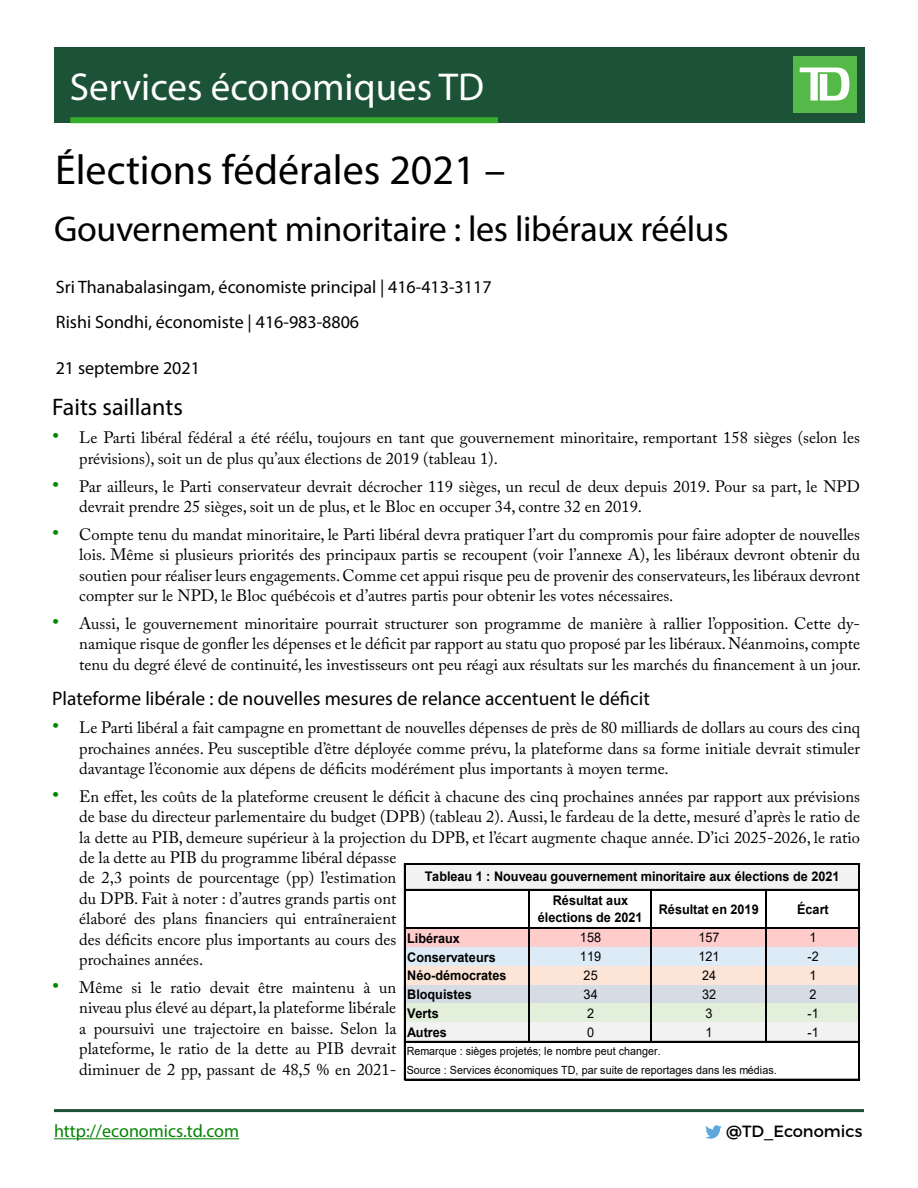
<style>
.page{position:relative;width:918px;height:1188px;background:#fff}
.page>*{position:absolute;margin:0;border:0;box-sizing:border-box;transform-origin:0 0}
.t1{font:42px "Myriad Pro";color:#000}
.t2{font:39px "Myriad Pro";color:#fff}
.t3{font:36px "Myriad Pro";letter-spacing:-.01em;color:#000}
.Subtitle{font:24px "Myriad Pro";color:#000}
.Subtitle-2{font:19.5px "Myriad Pro";color:#000}
.Economist_Name{font:18px "Myriad Pro";color:#000}
.t4{font:18px "Myriad Pro";color:#038203}
.Date{font:18px "Myriad Pro";color:#000}
.t5{font:16.5px/20.4px "Adobe Caslon Pro";color:#000;text-align:justify}
.t6{font:16.2px "Montserrat";color:#000}
.t7{font:700 13.35px/17.1px "Arial";color:#000;text-align:center;scale:.95 1}
.t8{font:13.35px "Arial";letter-spacing:.005em;color:#000;scale:.95 1}
.t9{font:11.25px/18.9px "Arial";letter-spacing:.005em;color:#000;scale:.95 1}
.s1{font-size:21px;color:#008a00}
</style>
<div class="page">
<div style="left:54px;top:47px;width:810px;height:76px;background:#1c5336"></div>
<div style="left:793px;top:56px;width:63px;height:57px;background:#54b948"></div>
<svg style="left:800px;top:68px;width:49px;height:33px"></svg>
<div style="left:70px;top:117px;width:428px;height:6px;background:#3aad2c"></div>
<svg style="left:705px;top:1125px;width:17px;height:14px"></svg>
<hr style="left:54px;top:1138px;width:185px;height:1px;background:#038203">
<hr style="left:54px;top:1109px;width:810px;height:3px;background:#1c5336">
<div style="left:405px;top:865px;width:454px;height:25px;background:#f2f2f2"></div>
<div style="left:405px;top:928px;width:454px;height:19px;background:#fcc"></div>
<div style="left:405px;top:947px;width:454px;height:19px;background:#ddebf7"></div>
<div style="left:405px;top:966px;width:454px;height:19px;background:#fce4d6"></div>
<div style="left:405px;top:985px;width:454px;height:19px;background:#d6dce4"></div>
<div style="left:405px;top:1004px;width:454px;height:19px;background:#e2efda"></div>
<div style="left:405px;top:1023px;width:454px;height:19px;background:#f2f2f2"></div>
<hr style="left:404px;top:864px;width:1px;height:216px;background:#000">
<hr style="left:859px;top:865px;width:1px;height:215px;background:#000">
<hr style="left:528px;top:890px;width:2px;height:152px;background:#000">
<hr style="left:651px;top:890px;width:1px;height:152px;background:#000">
<hr style="left:765px;top:890px;width:2px;height:152px;background:#000">
<hr style="left:405px;top:863px;width:455px;height:1px;background:#000">
<hr style="left:405px;top:864px;width:455px;height:1px;background:#000">
<hr style="left:405px;top:889px;width:455px;height:1px;background:#000">
<hr style="left:405px;top:928px;width:455px;height:1px;background:#000">
<hr style="left:405px;top:1041px;width:455px;height:1px;background:#000">
<hr style="left:405px;top:1079px;width:455px;height:1px;background:#000">
<h2 class="t2" style="left:70px;top:63px;width:416px">Services économiques TD</h2>
<p class="t1" style="left:55px;top:144px;width:452px">Élections fédérales 2021 –</p>
<p class="t3" style="left:54px;top:207px;width:676px">Gouvernement minoritaire : les libéraux réélus</p>
<p class="Economist_Name" style="left:56px;top:276px;width:437px">Sri Thanabalasingam, économiste principal | 416-413-3117</p>
<p class="Economist_Name" style="left:56px;top:311px;width:305px">Rishi Sondhi, économiste | 416-983-8806</p>
<p class="Date" style="left:56px;top:356px;width:146px">21 septembre 2021</p>
<p class="Subtitle" style="left:52px;top:393px;width:132px">Faits saillants</p>
<p class="t5" style="left:79px;top:427px;width:782px;text-indent:-27px"><span class="s1">•</span> Le Parti libéral fédéral a été réélu, toujours en tant que gouvernement minoritaire, remportant 158 sièges (selon les prévisions), soit un de plus qu’aux élections de 2019 (tableau 1).</p>
<p class="t5" style="left:79px;top:476px;width:782px;text-indent:-27px"><span class="s1">•</span> Par ailleurs, le Parti conservateur devrait décrocher 119 sièges, un recul de deux depuis 2019. Pour sa part, le NPD devrait prendre 25 sièges, soit un de plus, et le Bloc en occuper 34, contre 32 en 2019.</p>
<p class="t5" style="left:79px;top:524px;width:782px;text-indent:-27px"><span class="s1">•</span> Compte tenu du mandat minoritaire, le Parti libéral devra pratiquer l’art du compromis pour faire adopter de nouvelles lois. Même si plusieurs priorités des principaux partis se recoupent (voir l’annexe A), les libéraux devront obtenir du soutien pour réaliser leurs engagements. Comme cet appui risque peu de provenir des conservateurs, les libéraux devront compter sur le NPD, le Bloc québécois et d’autres partis pour obtenir les votes nécessaires.</p>
<p class="t5" style="left:79px;top:613px;width:783px;text-indent:-27px"><span class="s1">•</span> Aussi, le gouvernement minoritaire pourrait structurer son programme de manière à rallier l’opposition. Cette dy&shy;namique risque de gonfler les dépenses et le déficit par rapport au statu quo proposé par les libéraux. Néanmoins, compte tenu du degré élevé de continuité, les investisseurs ont peu réagi aux résultats sur les marchés du financement à un jour.</p>
<p class="Subtitle-2" style="left:52px;top:687px;width:599px">Plateforme libérale : de nouvelles mesures de relance accentuent le déficit</p>
<p class="t5" style="left:79px;top:717px;width:782px;text-indent:-27px"><span class="s1">•</span> Le Parti libéral a fait campagne en promettant de nouvelles dépenses de près de 80 milliards de dollars au cours des cinq prochaines années. Peu susceptible d’être déployée comme prévu, la plateforme dans sa forme initiale devrait stimuler davantage l’économie aux dépens de déficits modérément plus importants à moyen terme.</p>
<p class="t5" style="left:79px;top:786px;width:782px;text-align:left;text-indent:-27px"><span class="s1">•</span> En effet, les coûts de la plateforme creusent le déficit à chacune des cinq prochaines années par rapport aux prévisions de base du directeur parlementaire du budget (DPB) (tableau 2). Aussi, le fardeau de la dette, mesuré d’après le ratio de la dette au PIB, demeure supérieur à la projection du DPB, et l’écart augmente chaque année. D’ici 2025-2026, le ratio de la dette au PIB du programme libéral dépasse<br>de 2,3 points de pourcentage (pp) l’estimation<br>du DPB. Fait à noter : d’autres grands partis ont<br>élaboré des plans financiers qui entraîneraient<br>des déficits encore plus importants au cours des<br>prochaines années.</p>
<p class="t5" style="left:79px;top:977px;width:319px;text-indent:-27px"><span class="s1">•</span> Même si le ratio devait être maintenu à un niveau plus élevé au départ, la plateforme libérale a poursuivi une trajectoire en baisse. Selon la plateforme, le ratio de la dette au PIB devrait diminuer de 2 pp, passant de 48,5 % en 2021-</p>
<p class="t7" style="left:425px;top:868px;width:438px">Tableau 1 : Nouveau gouvernement minoritaire aux élections de 2021</p>
<p class="t7" style="left:538px;top:892px;width:112px">Résultat aux élections de 2021</p>
<p class="t7" style="left:659px;top:901px;width:107px">Résultat en 2019</p>
<p class="t7" style="left:797px;top:901px;width:35px">Écart</p>
<p class="t7" style="left:407px;top:930px;width:57px">Libéraux</p>
<p class="t8" style="left:580px;top:929px;width:24px">158</p>
<p class="t8" style="left:698px;top:929px;width:24px">157</p>
<p class="t8" style="left:810px;top:929px;width:9px">1</p>
<p class="t7" style="left:407px;top:948px;width:95px">Conservateurs</p>
<p class="t8" style="left:580px;top:947px;width:24px">119</p>
<p class="t8" style="left:698px;top:947px;width:24px">121</p>
<p class="t8" style="left:807px;top:947px;width:13px">-2</p>
<p class="t7" style="left:407px;top:967px;width:106px">Néo-démocrates</p>
<p class="t8" style="left:584px;top:966px;width:16px">25</p>
<p class="t8" style="left:702px;top:966px;width:16px">24</p>
<p class="t8" style="left:810px;top:966px;width:9px">1</p>
<p class="t7" style="left:407px;top:986px;width:70px">Bloquistes</p>
<p class="t8" style="left:584px;top:985px;width:16px">34</p>
<p class="t8" style="left:702px;top:985px;width:16px">32</p>
<p class="t8" style="left:810px;top:985px;width:9px">2</p>
<p class="t7" style="left:407px;top:1005px;width:35px">Verts</p>
<p class="t8" style="left:587px;top:1004px;width:9px">2</p>
<p class="t8" style="left:705px;top:1004px;width:9px">3</p>
<p class="t8" style="left:807px;top:1004px;width:13px">-1</p>
<p class="t7" style="left:407px;top:1024px;width:43px">Autres</p>
<p class="t8" style="left:587px;top:1023px;width:9px">0</p>
<p class="t8" style="left:705px;top:1023px;width:9px">1</p>
<p class="t8" style="left:807px;top:1023px;width:13px">-1</p>
<p class="t9" style="left:407px;top:1041px;width:391px">Remarque : sièges projetés; le nombre peut changer.<br>Source : Services économiques TD, par suite de reportages dans les médias.</p>
<p class="t4" style="left:54px;top:1120px;width:187px">http://economics.td.com</p>
<p class="t6" style="left:726px;top:1121px;width:138px">@TD_Economics</p>
</div>
